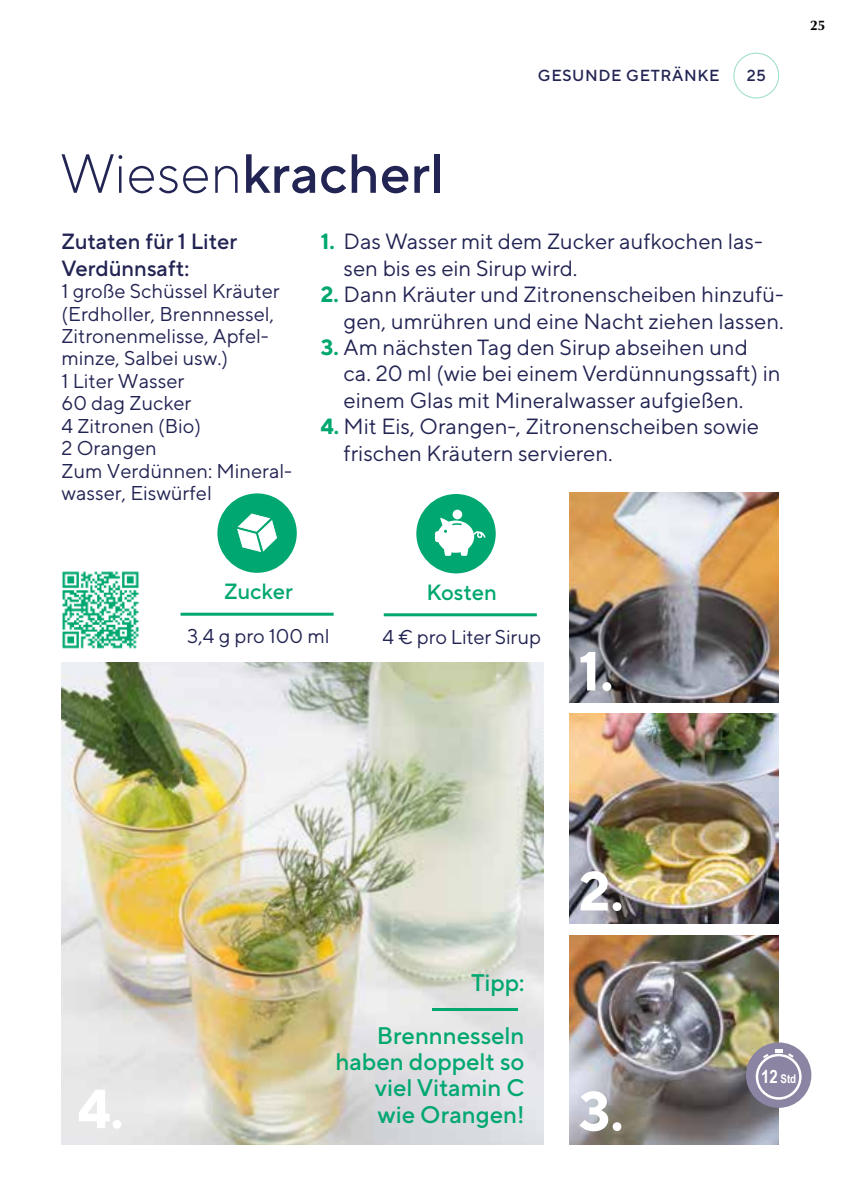
<style>
.page{position:relative;width:842px;height:1191px;background:#fff}
.page>*{position:absolute;margin:0;border:0;box-sizing:border-box;transform-origin:0 0}
.t1{font:500 55px "TT Norms Pro";color:#222453}
.t2{font:700 55px "TT Norms Pro";color:#fff}
.t3{font:500 24px/26.4px "TT Norms Pro";color:#00a770;text-align:right}
.t4{font:22px/26.4px "TT Norms Pro";color:#222453}
.t5{font:500 22px/26.4px "TT Norms Pro";color:#222453}
.t6{font:500 22px "TT Norms Pro";color:#00a770}
.t7{font:20px/22.4px "TT Norms Pro";color:#222453}
.t8{font:500 16px "TT Norms Pro";letter-spacing:.04em;color:#222453}
.t9{font:700 14px "Optima LT Std";color:#000}
.t10{font:700 12px "Arial Narrow";color:#fff}
.s1{font-weight:300}
.s2{font-weight:700;color:#00a770}
.s3{font-size:18.4px}
</style>
<div class="page">
<div style="left:734px;top:53px;width:45px;height:45px;border:1px solid #99dcc6;border-radius:50%"></div>
<img style="left:569px;top:493px;width:210px;height:209px">
<img style="left:569px;top:714px;width:210px;height:209px">
<img style="left:569px;top:935px;width:210px;height:210px">
<img style="left:62px;top:663px;width:481px;height:482px">
<hr style="left:384px;top:613px;width:153px;height:3px;background:#00a770">
<div style="left:416px;top:494px;width:80px;height:79px;background:#00a770;border-radius:50%"></div>
<svg style="left:435px;top:518px;width:50px;height:38px"></svg>
<div style="left:453px;top:509px;width:9px;height:10px;background:#fff;border-radius:50%"></div>
<hr style="left:181px;top:612px;width:153px;height:3px;background:#00a770">
<div style="left:217px;top:493px;width:80px;height:80px;background:#00a770;border-radius:50%"></div>
<svg style="left:237px;top:513px;width:40px;height:39px"></svg>
<hr style="left:433px;top:1008px;width:85px;height:3px;background:#00a770">
<div style="left:746px;top:1042px;width:65px;height:65px;background:#8b84a2;border-radius:50%"></div>
<div style="left:756px;top:1053px;width:46px;height:46px;border:2px solid #fff;border-radius:50%"></div>
<svg style="left:775px;top:1049px;width:7px;height:3px"></svg>
<svg style="left:788px;top:1053px;width:6px;height:4px"></svg>
<svg style="left:763px;top:1054px;width:5px;height:4px"></svg>
<img style="left:62px;top:571px;width:77px;height:78px">
<p class="t8" style="left:538px;top:65px;width:183px">GESUNDE GETRÄNKE</p>
<p class="t8" style="left:747px;top:65px;width:21px">25</p>
<p class="t9" style="left:810px;top:17px;width:17px">25</p>
<h1 class="t1" style="left:60px;top:138px;width:385px"><span class="s1">Wiesen</span>kracherl</h1>
<p class="t5" style="left:62px;top:228px;width:177px">Zutaten für 1 Liter<br>Verdünnsaft:</p>
<p class="t7" style="left:62px;top:279px;width:232px">1 große Schüssel Kräuter (Erdholler, Brennnessel,<br>Zitronenmelisse, Apfel&shy;minze, Salbei usw.)<br>1 Liter Wasser<br>60 dag Zucker<br>4 Zitronen (Bio)<br>2 Orangen<br>Zum Verdünnen: Mineral&shy;wasser, Eiswürfel</p>
<p class="t4" style="left:344px;top:228px;width:421px;text-indent:-23px"><span class="s2">1.</span> Das Wasser mit dem Zucker aufkochen las&shy;sen bis es ein Sirup wird.</p>
<p class="t4" style="left:321px;top:280px;width:464px;text-align:right"><span class="s2">2.</span> Dann Kräuter und Zitronenscheiben hinzufü&shy;gen, umrühren und eine Nacht ziehen lassen.</p>
<p class="t4" style="left:344px;top:333px;width:438px;text-indent:-23px"><span class="s2">3.</span> Am nächsten Tag den Sirup abseihen und ca. 20 ml (wie bei einem Verdünnungssaft) in einem Glas mit Mineralwasser aufgießen.</p>
<p class="t4" style="left:344px;top:412px;width:417px;text-indent:-23px"><span class="s2">4.</span> Mit Eis, Orangen-, Zitronenscheiben sowie frischen Kräutern servieren.</p>
<p class="t6" style="left:224px;top:577px;width:70px">Zucker</p>
<p class="t7" style="left:187px;top:624px;width:144px">3,4 g pro 100 ml</p>
<p class="t6" style="left:426px;top:578px;width:72px">Kosten</p>
<p class="t7" style="left:382px;top:625px;width:160px">4 € pro Liter Sirup</p>
<h1 class="t2" style="left:579px;top:635px;width:36px">1.</h1>
<h1 class="t2" style="left:78px;top:1072px;width:47px">4.</h1>
<p class="t3" style="left:471px;top:968px;width:55px">Tipp:</p>
<p class="t3" style="left:335px;top:1021px;width:190px">Brennnesseln haben doppelt so viel Vitamin C</p>
<p class="t3" style="left:378px;top:1100px;width:148px">wie Orangen!</p>
<h1 class="t2" style="left:579px;top:855px;width:46px">2.</h1>
<h1 class="t2" style="left:579px;top:1075px;width:46px">3.</h1>
<p class="t10" style="left:761px;top:1069px;width:37px"><span class="s3">12</span> Std</p>
</div>
